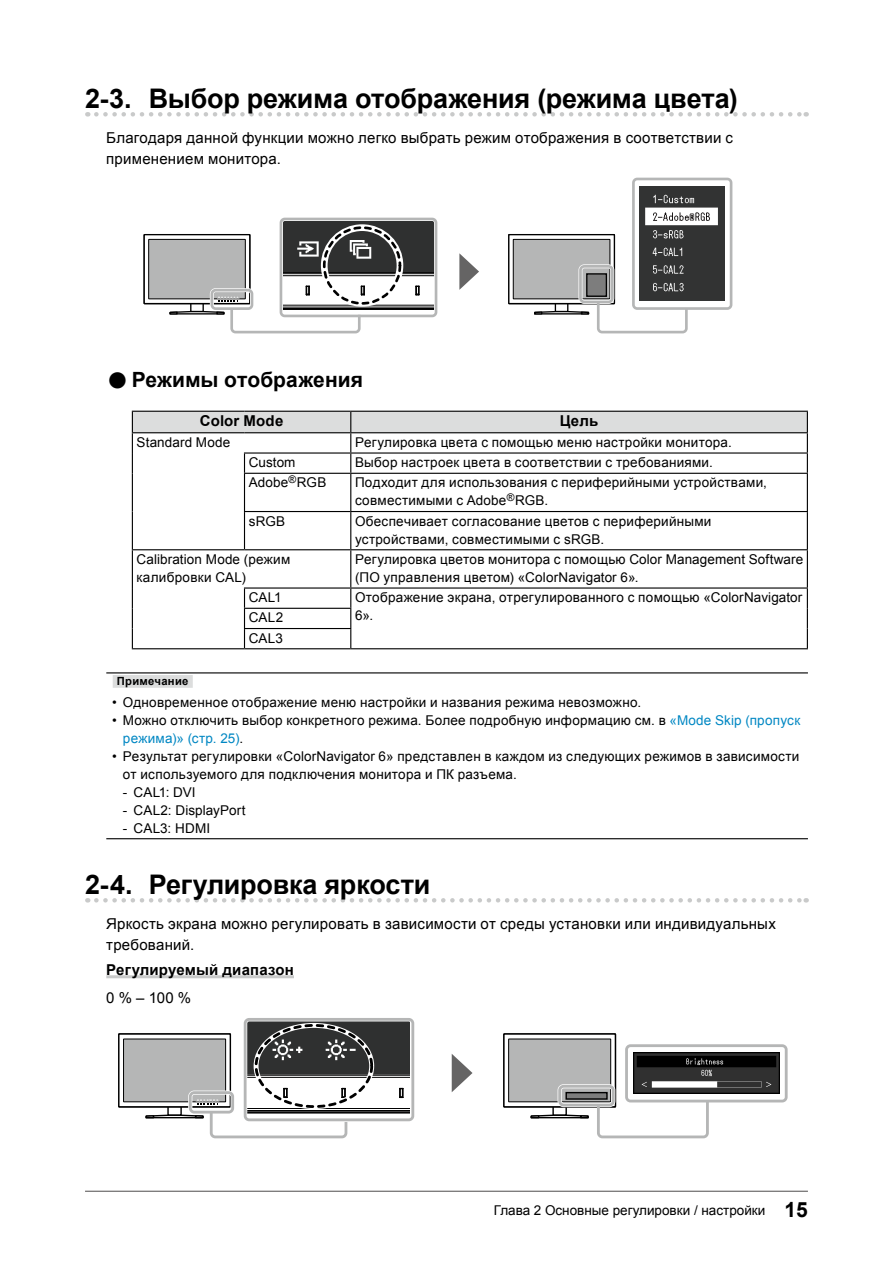
<style>
.page{position:relative;width:893px;height:1263px;background:#fff}
.page>*{position:absolute;margin:0;border:0;box-sizing:border-box;transform-origin:0 0}
.t1{font:700 27px "Arial";letter-spacing:-.01em;color:#000}
.t2{font:700 21px "Arial";color:#000}
.t3{font:15px/21px "Arial";letter-spacing:.015em;color:#000}
.t4{font:700 15px "Arial";letter-spacing:.01em;color:#000}
.t5{font:13.5px/18px "Arial";letter-spacing:.02em;color:#000}
.t6{font:13.5px "Arial";color:#000}
.t7{font:700 11.25px "Arial";letter-spacing:.025em;color:#000}
.s1{font-size:37.8px}
.s2{color:#0087c3}
.s3{font-weight:700;font-size:21px}
</style>
<div class="page">
<hr style="left:85px;top:1191px;width:723px;height:1px;background:#595757">
<svg style="left:96px;top:112px;width:711px;height:5px"></svg>
<svg style="left:96px;top:898px;width:711px;height:4px"></svg>
<hr style="left:106px;top:975px;width:188px;height:3px;background:#c9caca">
<div style="left:555px;top:296px;width:13px;height:16px;border:1px solid #000"></div>
<svg style="left:534px;top:310px;width:56px;height:5px"></svg>
<svg style="left:509px;top:235px;width:105px;height:69px"></svg>
<div style="left:508px;top:234px;width:107px;height:70px;border:1px solid #000"></div>
<div style="left:513px;top:239px;width:97px;height:60px;background:#b5b6b6"></div>
<div style="left:513px;top:239px;width:97px;height:60px;border:1px solid #000"></div>
<svg style="left:144px;top:235px;width:106px;height:69px"></svg>
<div style="left:144px;top:234px;width:106px;height:70px;border:1px solid #000"></div>
<div style="left:149px;top:239px;width:96px;height:60px;background:#b5b6b6"></div>
<div style="left:148px;top:239px;width:98px;height:60px;border:1px solid #000"></div>
<svg style="left:169px;top:221px;width:264px;height:113px"></svg>
<div style="left:578px;top:264px;width:36px;height:40px;border:4px solid #fff;border-radius:4px"></div>
<div style="left:579px;top:265px;width:35px;height:38px;border:3px solid #b5b6b6;border-radius:4px"></div>
<svg style="left:596px;top:295px;width:92px;height:39px"></svg>
<svg style="left:459px;top:253px;width:20px;height:37px"></svg>
<div style="left:633px;top:179px;width:98px;height:129px;background:#fff;border-radius:4px"></div>
<div style="left:632px;top:178px;width:100px;height:132px;border:3px solid #b5b6b6;border-radius:4px"></div>
<img style="left:640px;top:187px;width:85px;height:114px">
<div style="left:587px;top:274px;width:19px;height:22px;background:#7d7d7d"></div>
<div style="left:586px;top:273px;width:21px;height:24px;border:1px solid #000"></div>
<div style="left:280px;top:218px;width:157px;height:99px;border:3px solid #b5b6b6;border-radius:4px"></div>
<hr style="left:132px;top:473px;width:1px;height:38px;background:#000">
<hr style="left:244px;top:474px;width:1px;height:37px;background:#000">
<hr style="left:132px;top:511px;width:1px;height:38px;background:#000">
<hr style="left:244px;top:512px;width:1px;height:37px;background:#000">
<hr style="left:132px;top:549px;width:112px;height:1px;background:#000">
<hr style="left:244px;top:549px;width:107px;height:1px;background:#000">
<hr style="left:132px;top:648px;width:112px;height:1px;background:#000">
<hr style="left:351px;top:648px;width:457px;height:1px;background:#000">
<svg style="left:132px;top:588px;width:1px;height:60px"></svg>
<svg style="left:244px;top:589px;width:1px;height:59px"></svg>
<svg style="left:132px;top:411px;width:676px;height:62px"></svg>
<hr style="left:350px;top:474px;width:1px;height:37px;background:#000">
<hr style="left:807px;top:474px;width:1px;height:37px;background:#000">
<hr style="left:350px;top:512px;width:1px;height:37px;background:#000">
<hr style="left:807px;top:512px;width:1px;height:37px;background:#000">
<hr style="left:132px;top:550px;width:1px;height:38px;background:#000">
<hr style="left:350px;top:550px;width:1px;height:37px;background:#000">
<hr style="left:807px;top:550px;width:1px;height:37px;background:#000">
<svg style="left:350px;top:589px;width:1px;height:59px"></svg>
<svg style="left:807px;top:589px;width:1px;height:59px"></svg>
<hr style="left:132px;top:432px;width:112px;height:1px;background:#000">
<hr style="left:244px;top:432px;width:107px;height:1px;background:#000">
<hr style="left:351px;top:432px;width:457px;height:1px;background:#000">
<hr style="left:244px;top:452px;width:107px;height:2px;background:#000">
<hr style="left:351px;top:452px;width:457px;height:2px;background:#000">
<hr style="left:244px;top:473px;width:107px;height:1px;background:#000">
<hr style="left:351px;top:473px;width:457px;height:1px;background:#000">
<hr style="left:244px;top:511px;width:107px;height:1px;background:#000">
<hr style="left:351px;top:511px;width:457px;height:1px;background:#000">
<hr style="left:351px;top:549px;width:457px;height:1px;background:#000">
<hr style="left:244px;top:587px;width:107px;height:2px;background:#000">
<hr style="left:351px;top:587px;width:457px;height:2px;background:#000">
<hr style="left:244px;top:608px;width:107px;height:1px;background:#000">
<hr style="left:244px;top:628px;width:107px;height:1px;background:#000">
<hr style="left:244px;top:648px;width:107px;height:1px;background:#000">
<hr style="left:106px;top:672px;width:702px;height:1px;background:#000">
<hr style="left:106px;top:838px;width:702px;height:1px;background:#000">
<div style="left:113px;top:675px;width:80px;height:13px;background:#dcdddd"></div>
<div style="left:552px;top:1098px;width:15px;height:18px;border:1px solid #000"></div>
<svg style="left:530px;top:1114px;width:59px;height:5px"></svg>
<svg style="left:504px;top:1034px;width:111px;height:73px"></svg>
<div style="left:503px;top:1033px;width:113px;height:74px;border:1px solid #000"></div>
<div style="left:509px;top:1039px;width:102px;height:63px;background:#b5b6b6"></div>
<div style="left:508px;top:1039px;width:103px;height:63px;border:1px solid #000"></div>
<div style="left:118px;top:1033px;width:113px;height:74px;border:1px solid #000"></div>
<div style="left:124px;top:1039px;width:102px;height:63px;background:#b5b6b6"></div>
<div style="left:123px;top:1039px;width:103px;height:63px;border:1px solid #000"></div>
<svg style="left:145px;top:1022px;width:265px;height:117px"></svg>
<div style="left:558px;top:1084px;width:57px;height:23px;border:4px solid #fff;border-radius:4px"></div>
<div style="left:558px;top:1085px;width:57px;height:21px;border:3px solid #b5b6b6;border-radius:4px"></div>
<svg style="left:596px;top:1099px;width:114px;height:40px"></svg>
<svg style="left:452px;top:1054px;width:20px;height:38px"></svg>
<div style="left:566px;top:1092px;width:41px;height:7px;background:#7d7d7d"></div>
<div style="left:565px;top:1092px;width:43px;height:8px;border:1px solid #000"></div>
<div style="left:243px;top:1017px;width:172px;height:105px;border:4px solid #fff;border-radius:4px"></div>
<div style="left:625px;top:1044px;width:163px;height:58px;border:3px solid #b5b6b6;border-radius:4px"></div>
<div style="left:244px;top:1018px;width:170px;height:103px;border:3px solid #b5b6b6;border-radius:4px"></div>
<img style="left:634px;top:1053px;width:145px;height:41px">
<h1 class="t1" style="left:85px;top:81px;width:654px">2-3. Выбор режима отображения (режима цвета)</h1>
<p class="t3" style="left:106px;top:127px;width:628px">Благодаря данной функции можно легко выбрать режим отображения в соответствии с применением монитора.</p>
<h2 class="t2" style="left:106px;top:366px;width:258px"><span class="s1">●</span>Режимы отображения</h2>
<p class="t4" style="left:200px;top:411px;width:85px">Color Mode</p>
<p class="t4" style="left:560px;top:411px;width:40px">Цель</p>
<p class="t5" style="left:137px;top:433px;width:95px">Standard Mode</p>
<p class="t5" style="left:355px;top:433px;width:378px">Регулировка цвета с помощью меню настройки монитора.</p>
<p class="t5" style="left:249px;top:453px;width:48px">Custom</p>
<p class="t5" style="left:355px;top:453px;width:359px">Выбор настроек цвета в соответствии с требованиями.</p>
<p class="t5" style="left:249px;top:474px;width:79px">Adobe<sup>®</sup>RGB</p>
<p class="t5" style="left:355px;top:474px;width:413px">Подходит для использования с периферийными устройствами, совместимыми с Adobe<sup>®</sup>RGB.</p>
<p class="t5" style="left:249px;top:512px;width:38px">sRGB</p>
<p class="t5" style="left:355px;top:512px;width:358px">Обеспечивает согласование цветов с периферийными устройствами, совместимыми с sRGB.</p>
<p class="t5" style="left:137px;top:550px;width:155px">Calibration Mode (режим калибровки CAL)</p>
<p class="t5" style="left:355px;top:550px;width:450px">Регулировка цветов монитора с помощью Color Management Software (ПО управления цветом) «ColorNavigator 6».</p>
<p class="t5" style="left:249px;top:588px;width:34px">CAL1</p>
<p class="t5" style="left:355px;top:588px;width:449px">Отображение экрана, отрегулированного с помощью «ColorNavigator</p>
<p class="t5" style="left:249px;top:609px;width:36px">CAL2</p>
<p class="t5" style="left:355px;top:606px;width:20px">6».</p>
<p class="t5" style="left:249px;top:629px;width:36px">CAL3</p>
<p class="t7" style="left:117px;top:674px;width:73px">Примечание</p>
<p class="t5" style="left:112px;top:693px;width:530px">• Одновременное отображение меню настройки и названия режима невозможно.</p>
<p class="t5" style="left:123px;top:711px;width:679px;text-indent:-11px">• Можно отключить выбор конкретного режима. Более подробную информацию см. в <span class="s2">«Mode Skip (пропуск режима)» (стр. 25)</span>.</p>
<p class="t5" style="left:123px;top:747px;width:678px;text-indent:-11px">• Результат регулировки «ColorNavigator 6» представлен в каждом из следующих режимов в зависимости от используемого для подключения монитора и ПК разъема.</p>
<p class="t5" style="left:123px;top:783px;width:74px">- CAL1: DVI</p>
<p class="t5" style="left:123px;top:801px;width:124px">- CAL2: DisplayPort</p>
<p class="t5" style="left:123px;top:819px;width:89px">- CAL3: HDMI</p>
<h1 class="t1" style="left:85px;top:867px;width:347px">2-4. Регулировка яркости</h1>
<p class="t3" style="left:106px;top:913px;width:671px">Яркость экрана можно регулировать в зависимости от среды установки или индивидуальных требований.</p>
<p class="t4" style="left:106px;top:960px;width:189px">Регулируемый диапазон</p>
<p class="t3" style="left:106px;top:988px;width:86px">0 % – 100 %</p>
<p class="t6" style="left:494px;top:1201px;width:316px">Глава 2 Основные регулировки / настройки <span class="s3">15</span></p>
</div>
